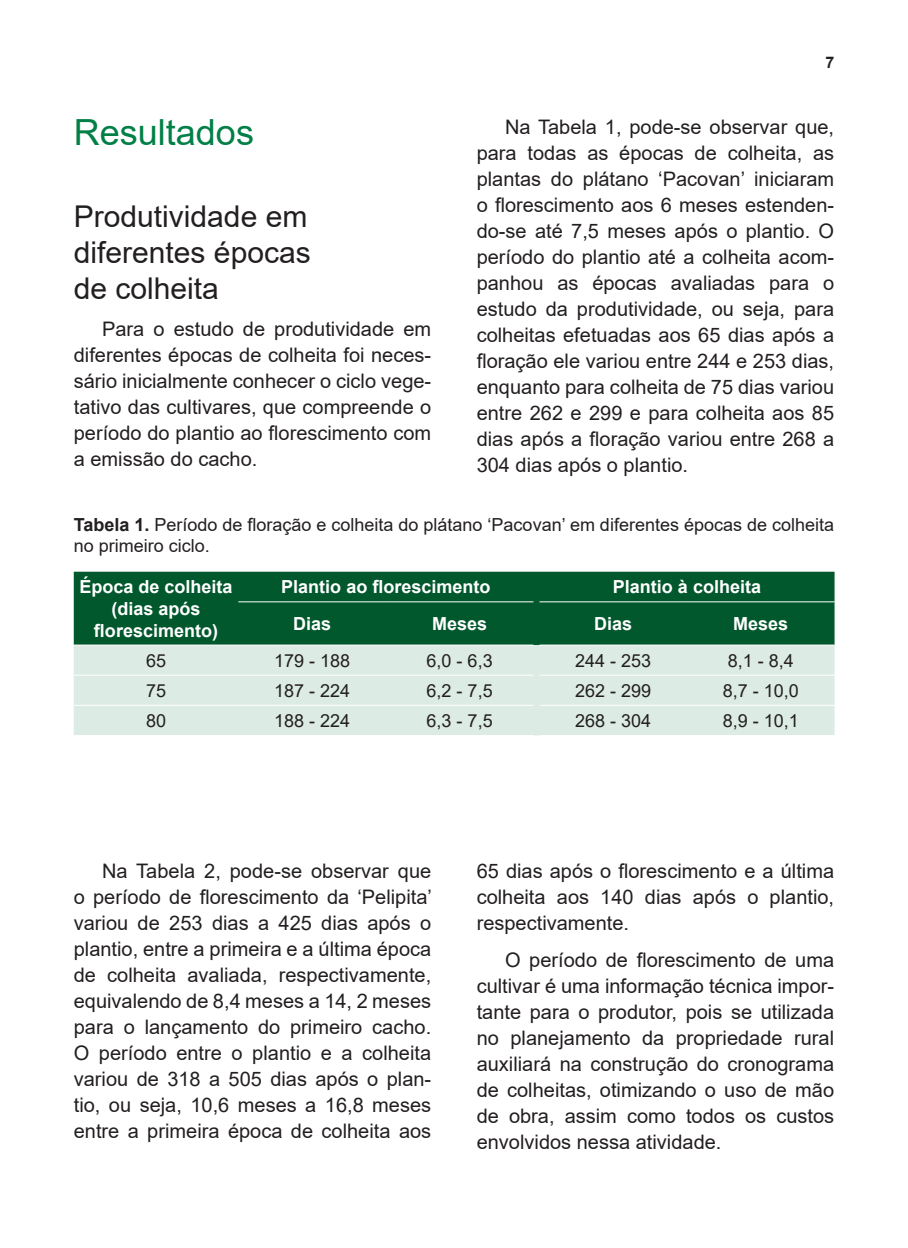
<style>
.page{position:relative;width:908px;height:1248px;background:#fff}
.page>*{position:absolute;margin:0;border:0;box-sizing:border-box;transform-origin:0 0}
.t1{font:36px "Arial";color:#007f46}
.t2{font:30px/36px "Arial";color:#231f20;text-align:justify}
.t3{font:20px/26px "Arial";color:#231f20;text-align:justify}
.t4{font:18px/21.6px "Arial";color:#231f20}
.t5{font:700 18px/21.6px "Arial";color:#fff;text-align:center}
.t6{font:700 16px "Arial";color:#231f20}
.s1{font-weight:700}
</style>
<div class="page">
<div style="left:74px;top:571px;width:760px;height:74px;background:#00582c"></div>
<div style="left:74px;top:645px;width:760px;height:90px;background:#dcebe3"></div>
<hr style="left:74px;top:674px;width:164px;height:1px;background:#fff">
<hr style="left:238px;top:674px;width:148px;height:1px;background:#fff">
<hr style="left:386px;top:674px;width:147px;height:1px;background:#fff">
<hr style="left:539px;top:674px;width:147px;height:1px;background:#fff">
<hr style="left:686px;top:674px;width:148px;height:1px;background:#fff">
<hr style="left:74px;top:704px;width:164px;height:1px;background:#fff">
<hr style="left:238px;top:704px;width:148px;height:1px;background:#fff">
<hr style="left:386px;top:704px;width:147px;height:1px;background:#fff">
<hr style="left:539px;top:704px;width:147px;height:1px;background:#fff">
<hr style="left:686px;top:704px;width:148px;height:1px;background:#fff">
<hr style="left:238px;top:644px;width:148px;height:1px;background:#fff">
<hr style="left:386px;top:644px;width:147px;height:1px;background:#fff">
<hr style="left:539px;top:644px;width:147px;height:1px;background:#fff">
<hr style="left:686px;top:644px;width:148px;height:1px;background:#fff">
<hr style="left:74px;top:644px;width:164px;height:1px;background:#fff">
<hr style="left:238px;top:601px;width:148px;height:1px;background:#fff">
<hr style="left:386px;top:601px;width:147px;height:1px;background:#fff">
<hr style="left:539px;top:601px;width:147px;height:1px;background:#fff">
<hr style="left:686px;top:601px;width:148px;height:1px;background:#fff">
<h1 class="t1" style="left:74px;top:108px;width:182px">Resultados</h1>
<h2 class="t2" style="left:74px;top:198px;width:238px">Produtividade em diferentes épocas de colheita</h2>
<p class="t3" style="left:74px;top:316px;width:359px;text-indent:28px">Para o estudo de produtividade em diferentes épocas de colheita foi neces&shy;sário inicialmente conhecer o ciclo vege&shy;tativo das cultivares, que compreende o período do plantio ao florescimento com a emissão do cacho.</p>
<p class="t6" style="left:825px;top:51px;width:10px">7</p>
<p class="t3" style="left:476px;top:113px;width:359px;text-indent:28px">Na Tabela 1, pode-se observar que, para todas as épocas de colheita, as plantas do plátano ‘Pacovan’ iniciaram o florescimento aos 6 meses estenden&shy;do-se até 7,5 meses após o plantio. O período do plantio até a colheita acom&shy;panhou as épocas avaliadas para o estudo da produtividade, ou seja, para colheitas efetuadas aos 65 dias após a floração ele variou entre 244 e 253 dias, enquanto para colheita de 75 dias variou entre 262 e 299 e para colheita aos 85 dias após a floração variou entre 268 a 304 dias após o plantio.</p>
<p class="t4" style="left:74px;top:513px;width:761px"><span class="s1">Tabela 1.</span> Período de floração e colheita do plátano ‘Pacovan’ em diferentes épocas de colheita no primeiro ciclo.</p>
<p class="t5" style="left:79px;top:576px;width:155px">Época de colheita (dias após florescimento)</p>
<p class="t5" style="left:281px;top:576px;width:211px">Plantio ao florescimento</p>
<p class="t5" style="left:612px;top:576px;width:150px">Plantio à colheita</p>
<p class="t5" style="left:293px;top:613px;width:40px">Dias</p>
<p class="t5" style="left:432px;top:613px;width:57px">Meses</p>
<p class="t5" style="left:594px;top:613px;width:40px">Dias</p>
<p class="t5" style="left:732px;top:613px;width:57px">Meses</p>
<p class="t4" style="left:146px;top:649px;width:22px">65</p>
<p class="t4" style="left:274px;top:649px;width:78px">179 - 188</p>
<p class="t4" style="left:426px;top:649px;width:68px">6,0 - 6,3</p>
<p class="t4" style="left:575px;top:649px;width:78px">244 - 253</p>
<p class="t4" style="left:727px;top:649px;width:68px">8,1 - 8,4</p>
<p class="t4" style="left:146px;top:679px;width:22px">75</p>
<p class="t4" style="left:274px;top:679px;width:78px">187 - 224</p>
<p class="t4" style="left:426px;top:679px;width:68px">6,2 - 7,5</p>
<p class="t4" style="left:575px;top:679px;width:78px">262 - 299</p>
<p class="t4" style="left:722px;top:679px;width:78px">8,7 - 10,0</p>
<p class="t4" style="left:146px;top:709px;width:22px">80</p>
<p class="t4" style="left:274px;top:709px;width:78px">188 - 224</p>
<p class="t4" style="left:426px;top:709px;width:68px">6,3 - 7,5</p>
<p class="t4" style="left:575px;top:709px;width:78px">268 - 304</p>
<p class="t4" style="left:722px;top:709px;width:78px">8,9 - 10,1</p>
<p class="t3" style="left:74px;top:857px;width:359px;text-indent:28px">Na Tabela 2, pode-se observar que o período de florescimento da ‘Pelipita’ variou de 253 dias a 425 dias após o plantio, entre a primeira e a última época de colheita avaliada, respectivamente, equivalendo de 8,4 meses a 14, 2 meses para o lançamento do primeiro cacho.<br>O período entre o plantio e a colheita variou de 318 a 505 dias após o plan&shy;tio, ou seja, 10,6 meses a 16,8 meses entre a primeira época de colheita aos</p>
<p class="t3" style="left:476px;top:857px;width:359px">65 dias após o florescimento e a última colheita aos 140 dias após o plantio, respectivamente.</p>
<p class="t3" style="left:476px;top:946px;width:359px;text-indent:28px">O período de florescimento de uma cultivar é uma informação técnica impor&shy;tante para o produtor, pois se utilizada no planejamento da propriedade rural auxiliará na construção do cronograma de colheitas, otimizando o uso de mão de obra, assim como todos os custos envolvidos nessa atividade.</p>
</div>
